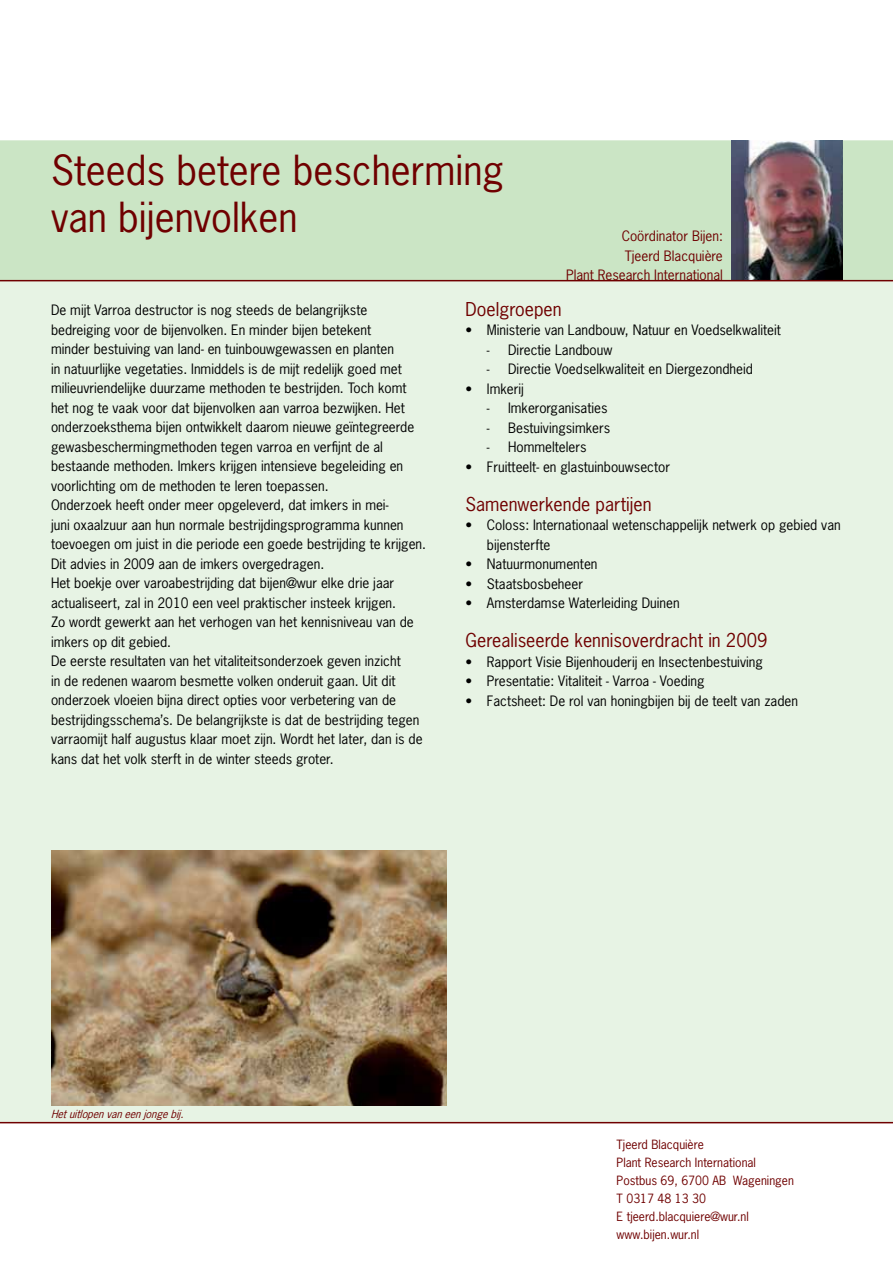
<style>
.page{position:relative;width:893px;height:1263px;background:#fff}
.page>*{position:absolute;margin:0;border:0;box-sizing:border-box;transform-origin:0 0}
.t1{font:39px/46.5px "News Gothic Std";color:#6f0000}
.t2{font:18px "News Gothic Std";color:#6f0000}
.t3{font:13.5px/19.5px "News Gothic Std";color:#000}
.t4{font:13.5px/19.5px "News Gothic Std";color:#6f0000;text-align:right}
.t5{font:12px/18px "News Gothic Std";color:#6f0000}
.t6{font:italic 10.5px "News Gothic Std";color:#6f0000}
.s1{font-family:"News Gothic"}
</style>
<div class="page">
<div style="left:0;top:225px;width:893px;height:897px;background:#e7f3e4"></div>
<div style="left:0;top:140px;width:893px;height:140px;background:#cbe5c5"></div>
<hr style="left:0;top:1122px;width:893px;height:1px;background:#6f0000">
<img style="left:731px;top:140px;width:111px;height:140px">
<img style="left:51px;top:850px;width:395px;height:256px">
<hr style="left:0;top:280px;width:893px;height:1px;background:#6f0000">
<h1 class="t1" style="left:51px;top:147px;width:455px">Steeds betere bescherming van bijenvolken</h1>
<p class="t4" style="left:566px;top:226px;width:158px">Coördinator Bijen:<br>Tjeerd Blacquière<br>Plant Research International</p>
<p class="t3" style="left:51px;top:300px;width:377px">De mijt Varroa destructor is nog steeds de belangrijkste bedreiging voor de bijenvolken. En minder bijen betekent<br>minder bestuiving van land- en tuinbouwgewassen en planten<br>in natuurlijke vegetaties. Inmiddels is de mijt redelijk goed met milieuvriendelijke duurzame methoden te bestrijden. Toch komt het nog te vaak voor dat bijenvolken aan varroa bezwijken. Het onderzoeksthema bijen ontwikkelt daarom nieuwe geïntegreerde gewasbeschermingmethoden tegen varroa en verfijnt de al bestaande methoden. Imkers krijgen intensieve begeleiding en voorlichting om de methoden te leren toepassen.<br>Onderzoek heeft onder meer opgeleverd, dat imkers in mei-<br>juni oxaalzuur aan hun normale bestrijdingsprogramma kunnen toevoegen om juist in die periode een goede bestrijding te krijgen.<br>Dit advies in 2009 aan de imkers overgedragen.<br>Het boekje over varoabestrijding dat bijen@wur elke drie jaar actualiseert, zal in 2010 een veel praktischer insteek krijgen.<br>Zo wordt gewerkt aan het verhogen van het kennisniveau van de imkers op dit gebied.<br>De eerste resultaten van het vitaliteitsonderzoek geven inzicht<br>in de redenen waarom besmette volken onderuit gaan. Uit dit onderzoek vloeien bijna direct opties voor verbetering van de bestrijdingsschema’s. De belangrijkste is dat de bestrijding tegen varraomijt half augustus klaar moet zijn. Wordt het later, dan is de kans dat het volk sterft in de winter steeds groter.</p>
<h2 class="t2" style="left:466px;top:298px;width:97px">Doelgroepen</h2>
<p class="t3" style="left:508px;top:320px;width:274px;text-indent:-43px"><span class="s1">•</span> Ministerie van Landbouw, Natuur en Voedselkwaliteit<br>Directie Landbouw<br>Directie Voedselkwaliteit en Diergezondheid</p>
<p class="t3" style="left:508px;top:379px;width:104px;text-indent:-43px"><span class="s1">•</span> Imkerij<br>Imkerorganisaties<br>Bestuivingsimkers<br>Hommeltelers</p>
<p class="t3" style="left:466px;top:457px;width:206px"><span class="s1">•</span> Fruitteelt- en glastuinbouwsector</p>
<h2 class="t2" style="left:466px;top:493px;width:187px">Samenwerkende partijen</h2>
<p class="t3" style="left:487px;top:515px;width:355px;text-indent:-21px"><span class="s1">•</span> Coloss: Internationaal wetenschappelijk netwerk op gebied van bijensterfte</p>
<p class="t3" style="left:466px;top:554px;width:133px"><span class="s1">•</span> Natuurmonumenten</p>
<p class="t3" style="left:466px;top:574px;width:119px"><span class="s1">•</span> Staatsbosbeheer</p>
<p class="t3" style="left:466px;top:593px;width:216px"><span class="s1">•</span> Amsterdamse Waterleiding Duinen</p>
<h2 class="t2" style="left:466px;top:629px;width:303px">Gerealiseerde kennisoverdracht in 2009</h2>
<p class="t3" style="left:466px;top:652px;width:299px"><span class="s1">•</span> Rapport Visie Bijenhouderij en Insectenbestuiving</p>
<p class="t3" style="left:466px;top:671px;width:240px"><span class="s1">•</span> Presentatie: Vitaliteit - Varroa - Voeding</p>
<p class="t3" style="left:466px;top:691px;width:334px"><span class="s1">•</span> Factsheet: De rol van honingbijen bij de teelt van zaden</p>
<p class="t6" style="left:51px;top:1107px;width:137px">Hetuitlopenvaneenjongebij .</p>
<p class="t5" style="left:617px;top:1135px;width:179px">Tjeerd Blacquière<br>Plant Research International<br>Postbus 69, 6700 AB Wageningen<br>T 0317 48 13 30<br>E tjeerd.blacquiere@wur.nl www.bijen.wur.nl</p>
</div>
